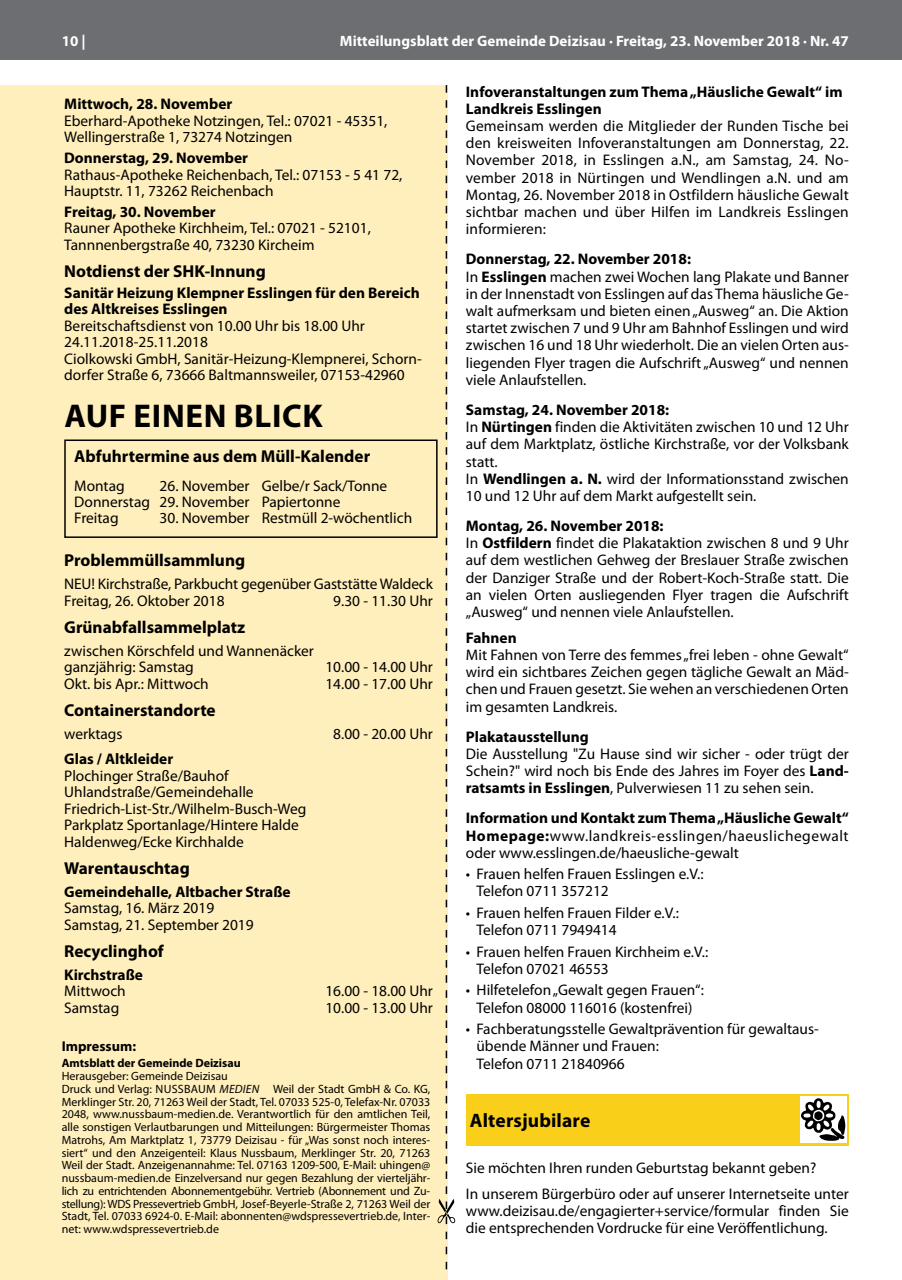
<style>
.page{position:relative;width:902px;height:1280px;background:#fff}
.page>*{position:absolute;margin:0;border:0;box-sizing:border-box;transform-origin:0 0}
.t1{font:700 33px "Myriad Pro";letter-spacing:.02em;color:#000}
.t2{font:700 19.5px "Myriad Pro";letter-spacing:.005em;color:#000}
.t3{font:700 17.25px "Myriad Pro";color:#000}
.t4{font:15.3px/17.2px "Myriad Pro";color:#000}
.t5{font:700 15.3px/17.2px "Myriad Pro";color:#000}
.t6{font:700 15px "Myriad Pro";color:#fff}
.t7{font:700 14.25px "Myriad Pro";color:#000}
.t8{font:12px/12.8px "Myriad Pro";color:#000}
.t9{font:700 12px "Myriad Pro";color:#000}
.s1{font-weight:700}
.s2{font-style:italic}
</style>
<div class="page">
<div style="left:0;top:0;width:901px;height:60px;background:#6d6e71"></div>
<div style="left:466px;top:1094px;width:382px;height:51px;background:#facf1a"></div>
<div style="left:799px;top:1096px;width:47px;height:47px;background:#fff"></div>
<svg style="left:801px;top:1098px;width:44px;height:43px"></svg>
<div style="left:0;top:85px;width:447px;height:1195px;background:#ffefbd"></div>
<svg style="left:437px;top:85px;width:18px;height:1184px"></svg>
<div style="left:64px;top:439px;width:373px;height:99px;border:2px solid #000"></div>
<p class="t6" style="left:62px;top:31px;width:25px">10 |</p>
<p class="t6" style="left:340px;top:31px;width:510px">Mitteilungsblatt der Gemeinde Deizisau · Freitag, 23. November 2018 · Nr. 47</p>
<p class="t5" style="left:466px;top:82px;width:378px">Infoveranstaltungen zum Thema „Häusliche Gewalt“ im<br>Landkreis Esslingen</p>
<p class="t4" style="left:466px;top:117px;width:384px;text-align:justify">Gemeinsam werden die Mitglieder der Runden Tische bei den kreisweiten Infoveranstaltungen am Donnerstag, 22.<br>November 2018, in Esslingen a.N., am Samstag, 24. No&shy;vember 2018 in Nürtingen und Wendlingen a.N. und am Montag, 26. November 2018 in Ostfildern häusliche Gewalt sichtbar machen und über Hilfen im Landkreis Esslingen informieren:</p>
<p class="t4" style="left:466px;top:250px;width:384px"><span class="s1">Donnerstag, 22. November 2018:<br></span>In <span class="s1">Esslingen</span> machen zwei Wochen lang Plakate und Banner in der Innenstadt von Esslingen auf das Thema häusliche Ge&shy;walt aufmerksam und bieten einen „Ausweg“ an. Die Aktion startet zwischen 7 und 9 Uhr am Bahnhof Esslingen und wird zwischen 16 und 18 Uhr wiederholt. Die an vielen Orten aus&shy;liegenden Flyer tragen die Aufschrift „Ausweg“ und nennen viele Anlaufstellen.</p>
<p class="t4" style="left:466px;top:401px;width:384px"><span class="s1">Samstag, 24. November 2018:<br></span>In <span class="s1">Nürtingen</span> finden die Aktivitäten zwischen 10 und 12 Uhr auf dem Marktplatz, östliche Kirchstraße, vor der Volksbank statt.<br>In <span class="s1">Wendlingen a. N.</span> wird der Informationsstand zwischen 10 und 12 Uhr auf dem Markt aufgestellt sein.</p>
<p class="t4" style="left:466px;top:517px;width:384px"><span class="s1">Montag, 26. November 2018:<br></span>In <span class="s1">Ostfildern</span> findet die Plakataktion zwischen 8 und 9 Uhr auf dem westlichen Gehweg der Breslauer Straße zwischen der Danziger Straße und der Robert-Koch-Straße statt. Die an vielen Orten ausliegenden Flyer tragen die Aufschrift „Ausweg“ und nennen viele Anlaufstellen.</p>
<p class="t5" style="left:466px;top:628px;width:52px">Fahnen</p>
<p class="t4" style="left:466px;top:646px;width:384px;text-align:justify">Mit Fahnen von Terre des femmes „frei leben - ohne Gewalt“ wird ein sichtbares Zeichen gegen tägliche Gewalt an Mäd&shy;chen und Frauen gesetzt. Sie wehen an verschiedenen Orten im gesamten Landkreis.</p>
<p class="t5" style="left:466px;top:727px;width:124px">Plakatausstellung</p>
<p class="t4" style="left:466px;top:745px;width:384px;text-align:justify">Die Ausstellung "Zu Hause sind wir sicher - oder trügt der Schein?" wird noch bis Ende des Jahres im Foyer des <span class="s1">Land&shy;ratsamts in Esslingen</span>, Pulverwiesen 11 zu sehen sein.</p>
<p class="t4" style="left:466px;top:809px;width:384px;text-align:justify"><span class="s1">Information und Kontakt zum Thema „Häusliche Gewalt“ Homepage:</span>www.landkreis-esslingen/haeuslichegewalt oder www.esslingen.de/haeusliche-gewalt</p>
<p class="t4" style="left:476px;top:865px;width:228px;text-indent:-11px">• Frauen helfen Frauen Esslingen e.V.:<br>Telefon 0711 357212</p>
<p class="t4" style="left:476px;top:904px;width:204px;text-indent:-11px">• Frauen helfen Frauen Filder e.V.:<br>Telefon 0711 7949414</p>
<p class="t4" style="left:476px;top:943px;width:233px;text-indent:-11px">• Frauen helfen Frauen Kirchheim e.V.:<br>Telefon 07021 46553</p>
<p class="t4" style="left:466px;top:981px;width:239px;text-align:center">• Hilfetelefon „Gewalt gegen Frauen“:<br>Telefon 08000 116016 (kostenfrei)</p>
<p class="t4" style="left:476px;top:1020px;width:344px;text-indent:-11px">• Fachberatungsstelle Gewaltprävention für gewaltaus&shy;übende Männer und Frauen:<br>Telefon 0711 21840966</p>
<p class="t5" style="left:64px;top:95px;width:170px">Mittwoch, 28. November</p>
<p class="t4" style="left:64px;top:112px;width:324px;line-height:16.5px">Eberhard-Apotheke Notzingen, Tel.: 07021 - 45351,<br>Wellingerstraße 1, 73274 Notzingen</p>
<p class="t5" style="left:64px;top:149px;width:185px">Donnerstag, 29. November</p>
<p class="t4" style="left:64px;top:166px;width:339px;line-height:16.5px">Rathaus-Apotheke Reichenbach, Tel.: 07153 - 5 41 72,<br>Hauptstr. 11, 73262 Reichenbach</p>
<p class="t5" style="left:64px;top:203px;width:153px">Freitag, 30. November</p>
<p class="t4" style="left:64px;top:220px;width:308px;line-height:16.5px">Rauner Apotheke Kirchheim, Tel.: 07021 - 52101,<br>Tannnenbergstraße 40, 73230 Kircheim</p>
<p class="t3" style="left:64px;top:260px;width:203px">Notdienst der SHK-Innung</p>
<p class="t5" style="left:64px;top:284px;width:357px;line-height:16.5px">Sanitär Heizung Klempner Esslingen für den Bereich des Altkreises Esslingen</p>
<p class="t4" style="left:64px;top:317px;width:359px;line-height:16.5px">Bereitschaftsdienst von 10.00 Uhr bis 18.00 Uhr 24.11.2018-25.11.2018<br>Ciolkowski GmbH, Sanitär-Heizung-Klempnerei, Schorn&shy;dorfer Straße 6, 73666 Baltmannsweiler, 07153-42960</p>
<h1 class="t1" style="left:65px;top:394px;width:239px">Auf einen blick</h1>
<p class="t3" style="left:74px;top:445px;width:297px">Abfuhrtermine aus dem Müll-Kalender</p>
<p class="t4" style="left:74px;top:477px;width:52px">Montag</p>
<p class="t4" style="left:74px;top:478px;width:314px;line-height:15.8px;text-indent:85px">26. November Gelbe/r Sack/Tonne<br>Donnerstag 29. November Papiertonne<br>Freitag</p>
<p class="t4" style="left:159px;top:509px;width:254px">30. November Restmüll 2-wöchentlich</p>
<p class="t3" style="left:64px;top:549px;width:182px">Problemmüllsammlung</p>
<p class="t4" style="left:64px;top:576px;width:370px;line-height:16.5px">NEU! Kirchstraße, Parkbucht gegenüber Gaststätte Waldeck<br>Freitag, 26. Oktober 2018</p>
<p class="t4" style="left:333px;top:592px;width:101px">9.30 - 11.30 Uhr</p>
<p class="t3" style="left:64px;top:616px;width:182px">Grünabfallsammelplatz</p>
<p class="t4" style="left:64px;top:642px;width:251px;line-height:16.5px">zwischen Körschfeld und Wannenäcker ganzjährig: Samstag</p>
<p class="t4" style="left:325px;top:658px;width:109px">10.00 - 14.00 Uhr</p>
<p class="t4" style="left:64px;top:675px;width:146px">Okt. bis Apr.: Mittwoch</p>
<p class="t4" style="left:325px;top:675px;width:109px">14.00 - 17.00 Uhr</p>
<p class="t3" style="left:64px;top:699px;width:153px">Containerstandorte</p>
<p class="t4" style="left:64px;top:725px;width:60px">werktags</p>
<p class="t4" style="left:333px;top:725px;width:101px">8.00 - 20.00 Uhr</p>
<p class="t5" style="left:64px;top:750px;width:110px">Glas / Altkleider</p>
<p class="t4" style="left:64px;top:767px;width:244px;line-height:16.5px">Plochinger Straße/Bauhof Uhlandstraße/Gemeindehalle Friedrich-List-Str./Wilhelm-Busch-Weg Parkplatz Sportanlage/Hintere Halde Haldenweg/Ecke Kirchhalde</p>
<p class="t3" style="left:64px;top:857px;width:127px">Warentauschtag</p>
<p class="t5" style="left:64px;top:882px;width:228px">Gemeindehalle, Altbacher Straße</p>
<p class="t4" style="left:64px;top:899px;width:191px;line-height:16.5px">Samstag, 16. März 2019<br>Samstag, 21. September 2019</p>
<p class="t3" style="left:64px;top:940px;width:101px">Recyclinghof</p>
<p class="t5" style="left:64px;top:965px;width:80px">Kirchstraße</p>
<p class="t4" style="left:64px;top:982px;width:63px">Mittwoch</p>
<p class="t4" style="left:325px;top:982px;width:109px">16.00 - 18.00 Uhr</p>
<p class="t4" style="left:64px;top:999px;width:57px">Samstag</p>
<p class="t4" style="left:325px;top:999px;width:109px">10.00 - 13.00 Uhr</p>
<p class="t7" style="left:62px;top:1037px;width:76px">Impressum:</p>
<p class="t9" style="left:62px;top:1055px;width:180px">Amtsblatt der Gemeinde Deizisau</p>
<p class="t8" style="left:62px;top:1069px;width:168px">Herausgeber: Gemeinde Deizisau<br>Druck und Verlag: Nussbaum</p>
<p class="t8" style="left:62px;top:1082px;width:370px;text-align:justify;text-indent:158px"><span class="s2">MEDIEN</span> Weil der Stadt GmbH &amp; Co. KG, Merklinger Str. 20, 71263 Weil der Stadt, Tel. 07033 525-0, Telefax-Nr. 07033<br>2048, www.nussbaum-medien.de. Verantwortlich für den amtlichen Teil, alle sonstigen Verlautbarungen und Mitteilungen: Bürgermeister Thomas Matrohs, Am Marktplatz 1, 73779 Deizisau - für „Was sonst noch interes&shy;siert“ und den Anzeigenteil: Klaus Nussbaum, Merklinger Str. 20, 71263<br>Weil der Stadt. Anzeigenannahme: Tel. 07163 1209-500, E-Mail: uhingen@ nussbaum-medien.de Einzelversand nur gegen Bezahlung der vierteljähr&shy;lich zu entrichtenden Abonnementgebühr. Vertrieb (Abonnement und Zu&shy;stellung): WDS Pressevertrieb GmbH, Josef-Beyerle-Straße 2, 71263 Weil der Stadt, Tel. 07033 6924-0. E-Mail: abonnenten@wdspressevertrieb.de, Inter&shy;net: www.wdspressevertrieb.de</p>
<p class="t2" style="left:470px;top:1109px;width:122px">Altersjubilare</p>
<p class="t4" style="left:466px;top:1155px;width:384px;line-height:25.7px">Sie möchten Ihren runden Geburtstag bekannt geben?<br>In unserem Bürgerbüro oder auf unserer Internetseite unter</p>
<p class="t4" style="left:466px;top:1202px;width:384px">www.deizisau.de/engagierter+service/formular finden Sie die entsprechenden Vordrucke für eine Veröffentlichung.</p>
</div>
